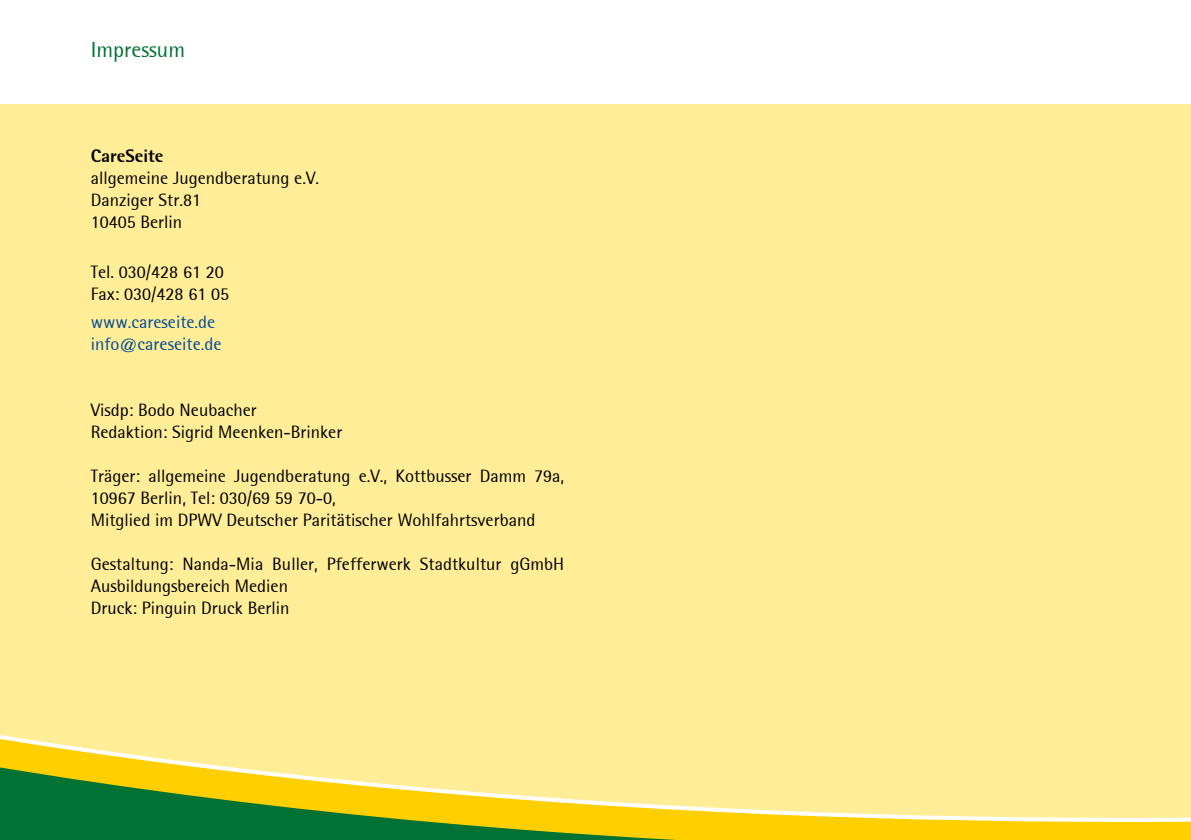
<style>
.page{position:relative;width:1191px;height:840px;background:#fff}
.page>*{position:absolute;margin:0;border:0;box-sizing:border-box;transform-origin:0 0}
.t1{font:22px "Rotis Semi Sans";color:#007233}
.t2{font:18px/22px "Rotis Semi Sans";color:#000}
.t3{font:18px/22px "Rotis Semi Sans";color:#004998}
.t4{font:800 18px "Rotis Semi Sans";color:#000}
</style>
<div class="page">
<div style="left:0;top:0;width:1191px;height:839px;background:#ffed97"></div>
<div style="left:0;top:0;width:1191px;height:103px;background:#fff"></div>
<svg style="left:0;top:743px;width:1191px;height:96px"></svg>
<p class="t1" style="left:91px;top:37px;width:96px">Impressum</p>
<p class="t4" style="left:91px;top:144px;width:74px">CareSeite</p>
<p class="t2" style="left:91px;top:166px;width:230px">allgemeine Jugendberatung e.V.<br>Danziger Str.81<br>10405 Berlin</p>
<p class="t2" style="left:91px;top:260px;width:140px">Tel. 030/428 61 20<br>Fax: 030/428 61 05</p>
<p class="t3" style="left:91px;top:310px;width:132px">www.careseite.de info@careseite.de</p>
<p class="t2" style="left:91px;top:398px;width:253px">Visdp: Bodo Neubacher<br>Redaktion: Sigrid Meenken-Brinker</p>
<p class="t2" style="left:91px;top:464px;width:475px">Träger: allgemeine Jugendberatung e.V., Kottbusser Damm 79a,<br>10967 Berlin, Tel: 030/69 59 70-0,<br>Mitglied im DPWV Deutscher Paritätischer Wohlfahrtsverband</p>
<p class="t2" style="left:91px;top:552px;width:475px">Gestaltung: Nanda-Mia Buller, Pfefferwerk Stadtkultur gGmbH<br>Ausbildungsbereich Medien<br>Druck: Pinguin Druck Berlin</p>
</div>
